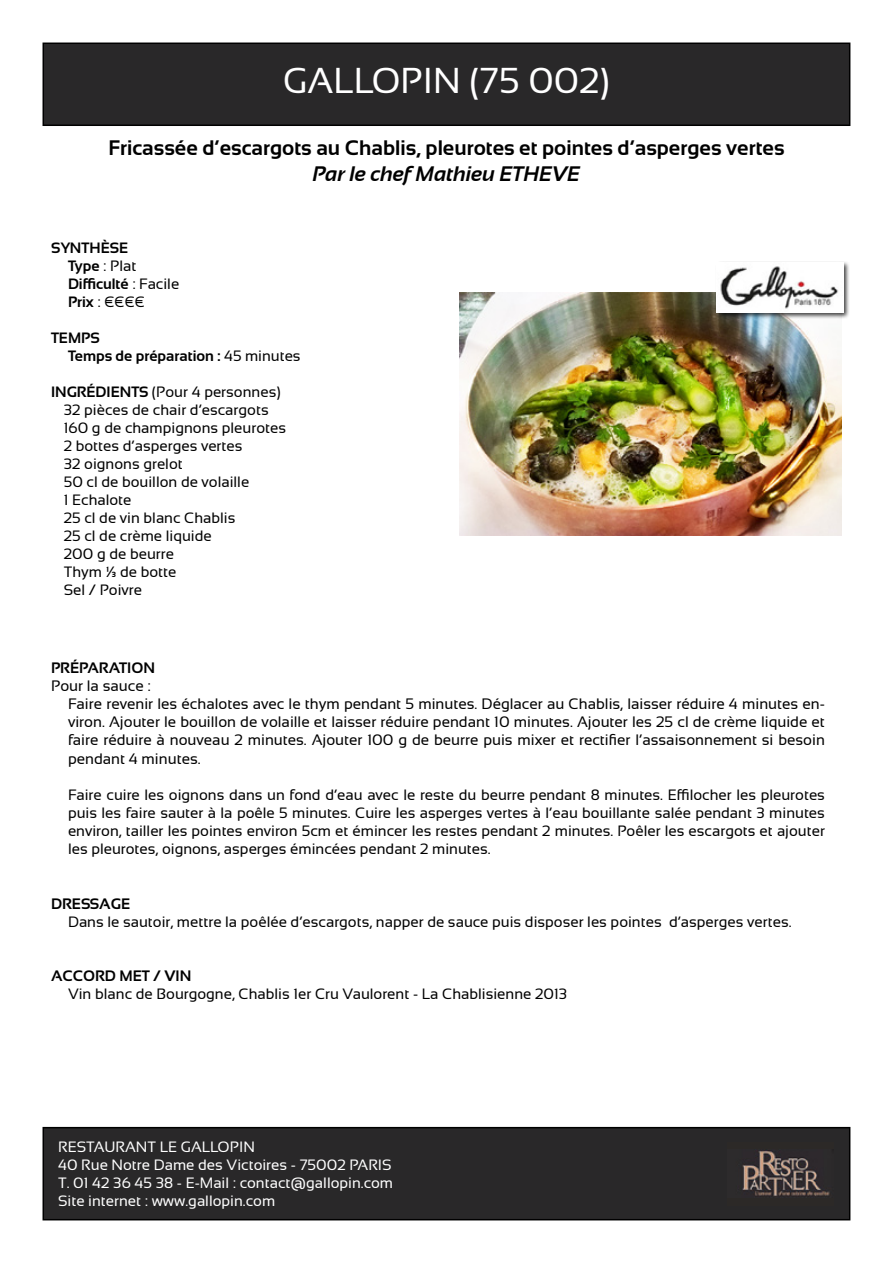
<style>
.page{position:relative;width:893px;height:1263px;background:#fff}
.page>*{position:absolute;margin:0;border:0;box-sizing:border-box;transform-origin:0 0}
.t1{font:36px "Sansation";color:#fff}
.t2{font:700 21px "Sansation";color:#000}
.t3{font:italic 700 21px "Sansation";color:#000}
.t4{font:15.15px/18.1px "Sansation";color:#000}
.t5{font:700 15.15px "Sansation";color:#000}
.t6{font:15px/18px "Sansation";color:#000}
.t7{font:15px/18px "Sansation";color:#fff}
.t8{font:700 15px/18px "Sansation";color:#000}
.s1{font-weight:400}
.s2{font-weight:700}
</style>
<div class="page">
<div style="left:43px;top:1128px;width:807px;height:92px;background:#292829"></div>
<div style="left:43px;top:1127px;width:807px;height:93px;border:2px solid #000"></div>
<div style="left:43px;top:43px;width:807px;height:82px;background:#292829"></div>
<div style="left:43px;top:43px;width:807px;height:83px;border:2px solid #000"></div>
<img style="left:459px;top:292px;width:383px;height:244px">
<div style="left:715px;top:261px;width:135px;height:58px;background:#000;opacity:.75"></div>
<img style="left:716px;top:262px;width:127px;height:50px">
<img style="left:742px;top:1151px;width:88px;height:45px">
<h1 class="t1" style="left:283px;top:61px;width:328px">GALLOPIN (75 002)</h1>
<h2 class="t2" style="left:108px;top:136px;width:678px">Fricassée d’escargots au Chablis, pleurotes et pointes d’asperges vertes</h2>
<h2 class="t3" style="left:313px;top:162px;width:269px">Par le chef Mathieu ETHEVE</h2>
<p class="t8" style="left:68px;top:239px;width:113px;text-indent:-17px">SYNTHÈSE<br>Type <span class="s1">: Plat<br></span>Difficulté <span class="s1">: Facile<br></span>Prix <span class="s1">: €€€€</span></p>
<p class="t8" style="left:68px;top:329px;width:234px;text-indent:-17px">TEMPS<br>Temps de préparation : <span class="s1">45 minutes</span></p>
<p class="t6" style="left:64px;top:383px;width:224px;text-indent:-13px"><span class="s2">INGRÉDIENTS</span> (Pour 4 personnes)<br>32 pièces de chair d’escargots<br>160 g de champignons pleurotes<br>2 bottes d’asperges vertes<br>32 oignons grelot<br>50 cl de bouillon de volaille<br>1 Echalote<br>25 cl de vin blanc Chablis<br>25 cl de crème liquide<br>200 g de beurre<br>Thym ¼ de botte<br>Sel / Poivre</p>
<p class="t5" style="left:51px;top:659px;width:106px">PRÉPARATION</p>
<p class="t4" style="left:68px;top:677px;width:758px;text-indent:-17px">Pour la sauce :<br>Faire revenir les échalotes avec le thym pendant 5 minutes. Déglacer au Chablis, laisser réduire 4 minutes en&shy;viron. Ajouter le bouillon de volaille et laisser réduire pendant 10 minutes. Ajouter les 25 cl de crème liquide et faire réduire à nouveau 2 minutes. Ajouter 100 g de beurre puis mixer et rectifier l’assaisonnement si besoin pendant 4 minutes.</p>
<p class="t6" style="left:68px;top:786px;width:758px;text-align:justify">Faire cuire les oignons dans un fond d’eau avec le reste du beurre pendant 8 minutes. Effilocher les pleurotes puis les faire sauter à la poêle 5 minutes. Cuire les asperges vertes à l’eau bouillante salée pendant 3 minutes environ, tailler les pointes environ 5cm et émincer les restes pendant 2 minutes. Poêler les escargots et ajouter les pleurotes, oignons, asperges émincées pendant 2 minutes.</p>
<p class="t5" style="left:51px;top:895px;width:81px">DRESSAGE</p>
<p class="t6" style="left:68px;top:912px;width:725px">Dans le sautoir, mettre la poêlée d’escargots, napper de sauce puis disposer les pointes d’asperges vertes.</p>
<p class="t5" style="left:51px;top:967px;width:142px">ACCORD MET / VIN</p>
<p class="t6" style="left:68px;top:985px;width:501px">Vin blanc de Bourgogne, Chablis 1er Cru Vaulorent - La Chablisienne 2013</p>
<p class="t7" style="left:58px;top:1137px;width:337px">RESTAURANT LE GALLOPIN<br>40 Rue Notre Dame des Victoires - 75002 PARIS T. 01 42 36 45 38 - E-Mail : contact@gallopin.com Site internet : www.gallopin.com</p>
</div>
